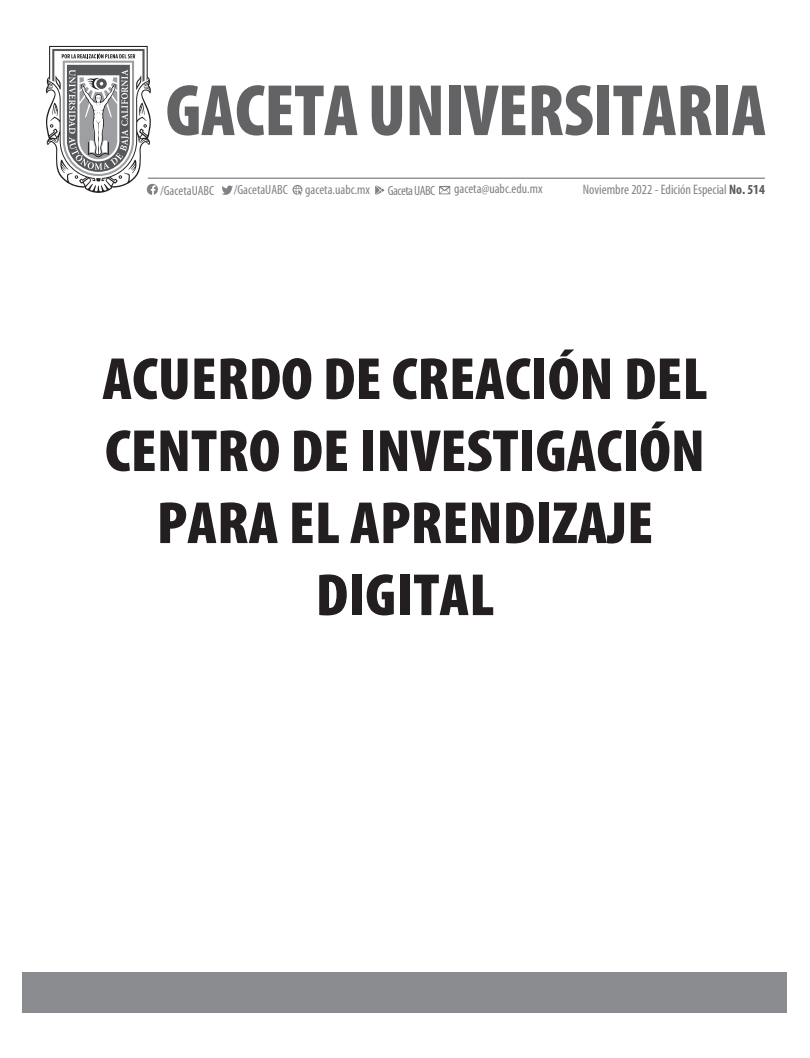
<style>
.page{position:relative;width:810px;height:1058px;background:#fff}
.page>*{position:absolute;margin:0;border:0;box-sizing:border-box;transform-origin:0 0}
.Egresados_Texto{font:900 condensed 73.38px "Myriad Pro";letter-spacing:-.005em;color:#636366}
.Egresados_Texto-2{font:900 condensed 60px/72px "Myriad Pro";color:#231f20;text-align:center;scale:1.06 1}
.Portada_Contactos{font:condensed 13.75px "Myriad Pro";color:#808285}
.Portada_Contactos-2{font:condensed 13.38px "Myriad Pro";color:#808285}
.Portada_Contactos-3{font:condensed 13.38px "Myriad Pro";letter-spacing:-.04em;color:#808285}
.s1{font-weight:700;color:#57585a}
</style>
<div class="page">
<div style="left:22px;top:972px;width:766px;height:40px;background:#8a8c8f"></div>
<hr style="left:148px;top:178px;width:617px;height:1px;background:#808285">
<svg style="left:293px;top:185px;width:9px;height:10px"></svg>
<svg style="left:439px;top:186px;width:11px;height:8px"></svg>
<svg style="left:375px;top:185px;width:9px;height:10px"></svg>
<svg style="left:222px;top:185px;width:11px;height:10px"></svg>
<svg style="left:46px;top:45px;width:112px;height:150px"></svg>
<p class="Egresados_Texto" style="left:166px;top:64px;width:602px">GACETA UNIVERSITARIA</p>
<p class="Portada_Contactos-2" style="left:160px;top:182px;width:56px">/GacetaUABC</p>
<p class="Portada_Contactos-2" style="left:234px;top:182px;width:56px">/GacetaUABC</p>
<p class="Portada_Contactos-2" style="left:305px;top:181px;width:67px">gaceta.uabc.mx</p>
<p class="Portada_Contactos-3" style="left:388px;top:182px;width:49px">Gaceta UABC</p>
<p class="Portada_Contactos-2" style="left:454px;top:181px;width:90px">gaceta@uabc.edu.mx</p>
<p class="Portada_Contactos" style="left:583px;top:181px;width:184px">Noviembre 2022 - Edición Especial <span class="s1">No. 514</span></p>
<p class="Egresados_Texto-2" style="left:102px;top:341px;width:572px">ACUERDO DE CREACIÓN DEL<br>CENTRO DE INVESTIGACIÓN<br>PARA EL APRENDIZAJE<br>DIGITAL</p>
</div>
